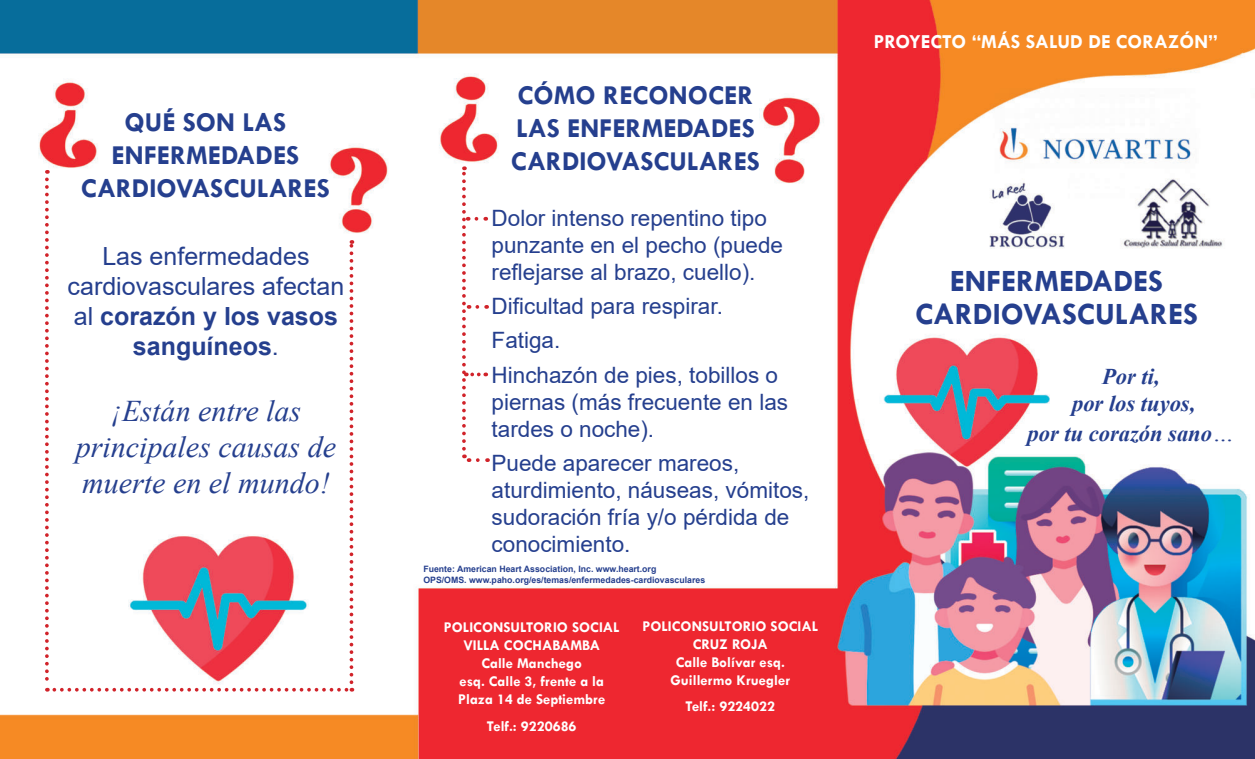
<style>
.page{position:relative;width:1255px;height:759px;background:#fff}
.page>*{position:absolute;margin:0;border:0;box-sizing:border-box;transform-origin:0 0}
.t1{font:700 31.25px "Tw Cen";color:#253f8e}
.t2{font:italic 30px/36px "Times New Roman";color:#253f8e;text-align:center}
.t3{font:700 27.5px/33px "Tw Cen";color:#253f8e;text-align:center}
.t4{font:25px/30px "Arial";color:#253f8e;text-align:center}
.t5{font:22.5px/27px "Arial";color:#253f8e}
.t6{font:italic 700 22.5px/27px "Times New Roman";color:#253f8e;text-align:center}
.t7{font:700 20px "Tw Cen";color:#fff}
.t8{font:700 15px/18px "Tw Cen";color:#fff;text-align:center}
.t9{font:700 8.75px/10.5px "Arial";color:#253f8e}
.s1{font-weight:700}
.s2{font-weight:400;font-size:25px}
</style>
<div class="page">
<img style="left:0;top:0;width:1254px;height:758px">
<svg style="left:45px;top:170px;width:308px;height:521px"></svg>
<svg style="left:462px;top:166px;width:17px;height:282px"></svg>
<svg style="left:464px;top:454px;width:14px;height:8px"></svg>
<p class="t3" style="left:81px;top:108px;width:250px">QUÉ SON LAS<br>ENFERMEDADES<br>CARDIOVASCULARES</p>
<p class="t4" style="left:68px;top:243px;width:278px">Las enfermedades cardiovasculares afectan al <span class="s1">corazón y los vasos sanguíneos</span>.</p>
<h2 class="t2" style="left:76px;top:395px;width:261px">¡Están entre las principales causas de muerte en el mundo!</h2>
<p class="t3" style="left:511px;top:81px;width:250px;text-align:left">CÓMO RECONOCER<br>LAS ENFERMEDADES<br>CARDIOVASCULARES</p>
<p class="t5" style="left:491px;top:207px;width:293px">Dolor intenso repentino tipo punzante en el pecho (puede re昀氀ejarse al brazo, cuello).</p>
<p class="t5" style="left:491px;top:289px;width:288px;line-height:34.1px">Di昀椀cultad para respirar.<br>Fatiga.<br>Hinchazón de pies, tobillos o</p>
<p class="t5" style="left:491px;top:390px;width:298px">piernas (más frecuente en las tardes o noche).</p>
<p class="t5" style="left:491px;top:449px;width:319px">Puede aparecer mareos, aturdimiento, náuseas, vómitos, sudoración fría y/o pérdida de conocimiento.</p>
<p class="t9" style="left:423px;top:564px;width:283px">Fuente: American Heart Association, Inc. www.heart.org<br>OPS/OMS. www.paho.org/es/temas/enfermedades-cardiovasculares</p>
<p class="t8" style="left:444px;top:619px;width:177px">POLICONSULTORIO SOCIAL<br>VILLA COCHABAMBA<br>Calle Manchego<br>esq. Calle 3, frente a la<br>Plaza 14 de Septiembre</p>
<p class="t8" style="left:487px;top:718px;width:91px">Telf.: 9220686</p>
<p class="t8" style="left:642px;top:618px;width:177px">POLICONSULTORIO SOCIAL<br>CRUZ ROJA<br>Calle Bolívar esq.<br>Guillermo Kruegler</p>
<p class="t8" style="left:685px;top:697px;width:91px">Telf.: 9224022</p>
<p class="t7" style="left:874px;top:34px;width:345px">PROYECTO “MÁS SALUD DE CORAZÓN”</p>
<h1 class="t1" style="left:949px;top:270px;width:215px">ENFERMEDADES</h1>
<h1 class="t1" style="left:915px;top:303px;width:284px">CARDIOVASCULARES</h1>
<p class="t6" style="left:1072px;top:365px;width:125px">Por ti,<br>por los tuyos,</p>
<p class="t6" style="left:1027px;top:422px;width:208px">por tu corazón sano<span class="s2">…</span></p>
</div>
